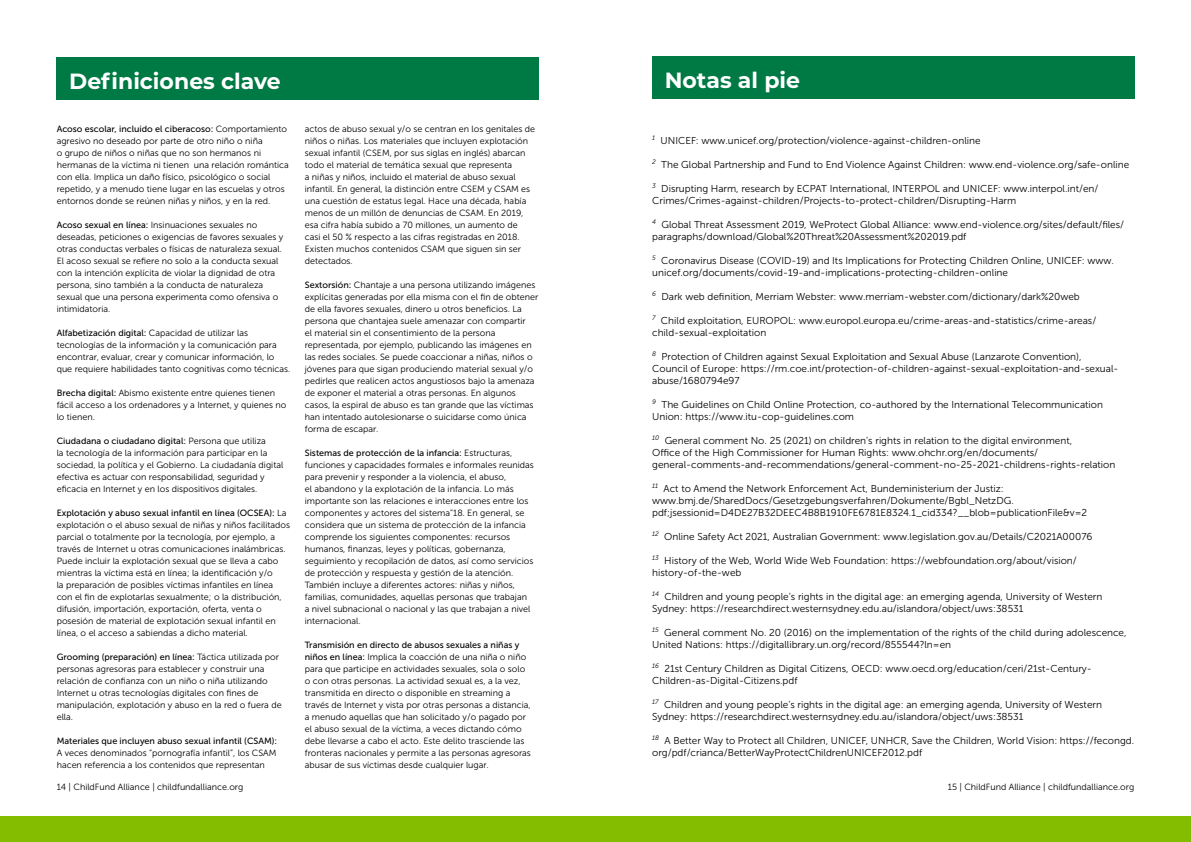
<style>
.page{position:relative;width:1191px;height:842px;background:#fff}
.page>*{position:absolute;margin:0;border:0;box-sizing:border-box;transform-origin:0 0}
.t1{font:700 22px "Montserrat";color:#fff}
.t2{font:10px/12px "Museo Sans 300";color:#000}
.t3{font:9px/12px "Museo Sans 300";color:#000}
.t4{font:9px "Museo Sans 500";color:#000}
.s1{font-family:"Museo Sans 300"}
.s2{font-family:"Museo Sans 500"}
</style>
<div class="page">
<div style="left:581px;top:816px;width:610px;height:26px;background:#84bd00"></div>
<div style="left:0;top:816px;width:595px;height:26px;background:#84bd00"></div>
<div style="left:652px;top:56px;width:482px;height:43px;background:#007a45"></div>
<div style="left:57px;top:57px;width:482px;height:43px;background:#007a45"></div>
<h1 class="t1" style="left:69px;top:65px;width:213px">Definiciones clave</h1>
<h1 class="t1" style="left:664px;top:65px;width:137px">Notas al pie</h1>
<p class="t4" style="left:57px;top:124px;width:232px">Acoso escolar, incluido el ciberacoso: <span class="s1">Comportamiento</span></p>
<p class="t3" style="left:57px;top:135px;width:234px">agresivo no deseado por parte de otro niño o niña<br>o grupo de niños o niñas que no son hermanos ni hermanas de la víctima ni tienen una relación romántica con ella. Implica un daño físico, psicológico o social repetido, y a menudo tiene lugar en las escuelas y otros entornos donde se reúnen niñas y niños, y en la red.</p>
<p class="t3" style="left:57px;top:219px;width:228px"><span class="s2">Acoso sexual en línea:</span> Insinuaciones sexuales no deseadas, peticiones o exigencias de favores sexuales y otras conductas verbales o físicas de naturaleza sexual.<br>El acoso sexual se refiere no solo a la conducta sexual con la intención explícita de violar la dignidad de otra persona, sino también a la conducta de naturaleza sexual que una persona experimenta como ofensiva o intimidatoria.</p>
<p class="t4" style="left:57px;top:328px;width:193px">Alfabetización digital: <span class="s1">Capacidad de utilizar las</span></p>
<p class="t3" style="left:57px;top:339px;width:235px">tecnologías de la información y la comunicación para encontrar, evaluar, crear y comunicar información, lo que requiere habilidades tanto cognitivas como técnicas.</p>
<p class="t3" style="left:57px;top:387px;width:231px"><span class="s2">Brecha digital:</span> Abismo existente entre quienes tienen fácil acceso a los ordenadores y a Internet, y quienes no lo tienen.</p>
<p class="t4" style="left:57px;top:436px;width:211px">Ciudadana o ciudadano digital: <span class="s1">Persona que utiliza</span></p>
<p class="t3" style="left:57px;top:447px;width:228px">la tecnología de la información para participar en la sociedad, la política y el Gobierno. La ciudadanía digital efectiva es actuar con responsabilidad, seguridad y eficacia en Internet y en los dispositivos digitales.</p>
<p class="t4" style="left:57px;top:508px;width:231px">Explotación y abuso sexual infantil en línea (OCSEA): <span class="s1">La</span></p>
<p class="t3" style="left:57px;top:519px;width:235px">explotación o el abuso sexual de niñas y niños facilitados parcial o totalmente por la tecnología, por ejemplo, a través de Internet u otras comunicaciones inalámbricas.<br>Puede incluir la explotación sexual que se lleva a cabo mientras la víctima está en línea; la identificación y/o<br>la preparación de posibles víctimas infantiles en línea con el fin de explotarlas sexualmente; o la distribución, difusión, importación, exportación, oferta, venta o posesión de material de explotación sexual infantil en línea, o el acceso a sabiendas a dicho material.</p>
<p class="t4" style="left:57px;top:652px;width:224px">Grooming (preparación) en línea: <span class="s1">Táctica utilizada por</span></p>
<p class="t3" style="left:57px;top:663px;width:226px">personas agresoras para establecer y construir una relación de confianza con un niño o niña utilizando Internet u otras tecnologías digitales con fines de manipulación, explotación y abuso en la red o fuera de ella.</p>
<p class="t4" style="left:57px;top:736px;width:222px">Materiales que incluyen abuso sexual infantil (CSAM):</p>
<p class="t3" style="left:57px;top:747px;width:221px">A veces denominados “pornografía infantil”, los CSAM hacen referencia a los contenidos que representan</p>
<p class="t3" style="left:305px;top:123px;width:232px">actos de abuso sexual y/o se centran en los genitales de niños o niñas. Los materiales que incluyen explotación sexual infantil (CSEM, por sus siglas en inglés) abarcan todo el material de temática sexual que representa<br>a niñas y niños, incluido el material de abuso sexual infantil. En general, la distinción entre CSEM y CSAM es una cuestión de estatus legal. Hace una década, había menos de un millón de denuncias de CSAM. En 2019, esa cifra había subido a 70 millones, un aumento de casi el 50 % respecto a las cifras registradas en 2018.<br>Existen muchos contenidos CSAM que siguen sin ser detectados.</p>
<p class="t3" style="left:305px;top:279px;width:235px"><span class="s2">Sextorsión:</span> Chantaje a una persona utilizando imágenes explícitas generadas por ella misma con el fin de obtener de ella favores sexuales, dinero u otros beneficios. La persona que chantajea suele amenazar con compartir<br>el material sin el consentimiento de la persona representada, por ejemplo, publicando las imágenes en las redes sociales. Se puede coaccionar a niñas, niños o jóvenes para que sigan produciendo material sexual y/o pedirles que realicen actos angustiosos bajo la amenaza de exponer el material a otras personas. En algunos casos, la espiral de abuso es tan grande que las víctimas han intentado autolesionarse o suicidarse como única forma de escapar.</p>
<p class="t4" style="left:305px;top:448px;width:209px">Sistemas de protección de la infancia: <span class="s1">Estructuras,</span></p>
<p class="t3" style="left:305px;top:459px;width:231px">funciones y capacidades formales e informales reunidas para prevenir y responder a la violencia, el abuso,<br>el abandono y la explotación de la infancia. Lo más importante son las relaciones e interacciones entre los componentes y actores del sistema”18. En general, se considera que un sistema de protección de la infancia comprende los siguientes componentes: recursos humanos, finanzas, leyes y políticas, gobernanza, seguimiento y recopilación de datos, así como servicios de protección y respuesta y gestión de la atención.<br>También incluye a diferentes actores: niñas y niños, familias, comunidades, aquellas personas que trabajan a nivel subnacional o nacional y las que trabajan a nivel internacional.</p>
<p class="t4" style="left:305px;top:640px;width:216px">Transmisión en directo de abusos sexuales a niñas y</p>
<p class="t3" style="left:305px;top:651px;width:228px"><span class="s2">niños en línea:</span> Implica la coacción de una niña o niño para que participe en actividades sexuales, sola o solo o con otras personas. La actividad sexual es, a la vez, transmitida en directo o disponible en streaming a través de Internet y vista por otras personas a distancia, a menudo aquellas que han solicitado y/o pagado por el abuso sexual de la víctima, a veces dictando cómo debe llevarse a cabo el acto. Este delito trasciende las fronteras nacionales y permite a las personas agresoras abusar de sus víctimas desde cualquier lugar.</p>
<p class="t2" style="left:652px;top:135px;width:330px"><sup>1</sup> UNICEF: www.unicef.org/protection/violence-against-children-online</p>
<p class="t2" style="left:652px;top:159px;width:478px"><sup>2</sup> The Global Partnership and Fund to End Violence Against Children: www.end-violence.org/safe-online</p>
<p class="t2" style="left:652px;top:183px;width:448px"><sup>3</sup> Disrupting Harm, research by ECPAT International, INTERPOL and UNICEF: www.interpol.int/en/<br>Crimes/Crimes-against-children/Projects-to-protect-children/Disrupting-Harm</p>
<p class="t2" style="left:652px;top:219px;width:473px"><sup>4</sup> Global Threat Assessment 2019, WeProtect Global Alliance: www.end-violence.org/sites/default/files/ paragraphs/download/Global%20Threat%20Assessment%202019.pdf</p>
<p class="t2" style="left:652px;top:255px;width:463px"><sup>5</sup> Coronavirus Disease (COVID-19) and Its Implications for Protecting Children Online, UNICEF: www. unicef.org/documents/covid-19-and-implications-protecting-children-online</p>
<p class="t2" style="left:652px;top:291px;width:429px"><sup>6</sup> Dark web definition, Merriam Webster: www.merriam-webster.com/dictionary/dark%20web</p>
<p class="t2" style="left:652px;top:315px;width:445px"><sup>7</sup> Child exploitation, EUROPOL: www.europol.europa.eu/crime-areas-and-statistics/crime-areas/ child-sexual-exploitation</p>
<p class="t2" style="left:652px;top:351px;width:468px"><sup>8</sup> Protection of Children against Sexual Exploitation and Sexual Abuse (Lanzarote Convention),<br>Council of Europe: https://rm.coe.int/protection-of-children-against-sexual-exploitation-and-sexual&shy;abuse/1680794e97</p>
<p class="t2" style="left:652px;top:399px;width:452px"><sup>9</sup> The Guidelines on Child Online Protection, co-authored by the International Telecommunication<br>Union: https://www.itu-cop-guidelines.com</p>
<p class="t2" style="left:652px;top:435px;width:465px"><sup>10</sup> General comment No. 25 (2021) on children’s rights in relation to the digital environment,<br>Office of the High Commissioner for Human Rights: www.ohchr.org/en/documents/ general-comments-and-recommendations/general-comment-no-25-2021-childrens-rights-relation</p>
<p class="t2" style="left:652px;top:483px;width:436px"><sup>11</sup> Act to Amend the Network Enforcement Act, Bundeministerium der Justiz: www.bmj.de/SharedDocs/Gesetzgebungsverfahren/Dokumente/Bgbl_NetzDG. pdf;jsessionid=D4DE27B32DEEC4B8B1910FE6781E8324.1_cid334?__blob=publicationFile&amp;v=2</p>
<p class="t2" style="left:652px;top:531px;width:442px"><sup>12</sup> Online Safety Act 2021, Australian Government: www.legislation.gov.au/Details/C2021A00076</p>
<p class="t2" style="left:652px;top:555px;width:426px"><sup>13</sup> History of the Web, World Wide Web Foundation: https://webfoundation.org/about/vision/ history-of-the-web</p>
<p class="t2" style="left:652px;top:591px;width:452px"><sup>14</sup> Children and young people’s rights in the digital age: an emerging agenda, University of Western<br>Sydney: https://researchdirect.westernsydney.edu.au/islandora/object/uws:38531</p>
<p class="t2" style="left:652px;top:627px;width:476px"><sup>15</sup> General comment No. 20 (2016) on the implementation of the rights of the child during adolescence,<br>United Nations: https://digitallibrary.un.org/record/855544?ln=en</p>
<p class="t2" style="left:652px;top:663px;width:441px"><sup>16</sup> 21st Century Children as Digital Citizens, OECD: www.oecd.org/education/ceri/21st-Century-<br>Children-as-Digital-Citizens.pdf</p>
<p class="t2" style="left:652px;top:699px;width:451px"><sup>17</sup> Children and young people’s rights in the digital age: an emerging agenda, University of Western<br>Sydney: https://researchdirect.westernsydney.edu.au/islandora/object/uws:38531</p>
<p class="t2" style="left:652px;top:735px;width:483px"><sup>18</sup> A Better Way to Protect all Children, UNICEF, UNHCR, Save the Children, World Vision: https://fecongd. org/pdf/crianca/BetterWayProtectChildrenUNICEF2012.pdf</p>
<p class="t3" style="left:57px;top:781px;width:188px">14 | ChildFund Alliance | childfundalliance.org</p>
<p class="t3" style="left:947px;top:781px;width:188px">15 | ChildFund Alliance | childfundalliance.org</p>
</div>
